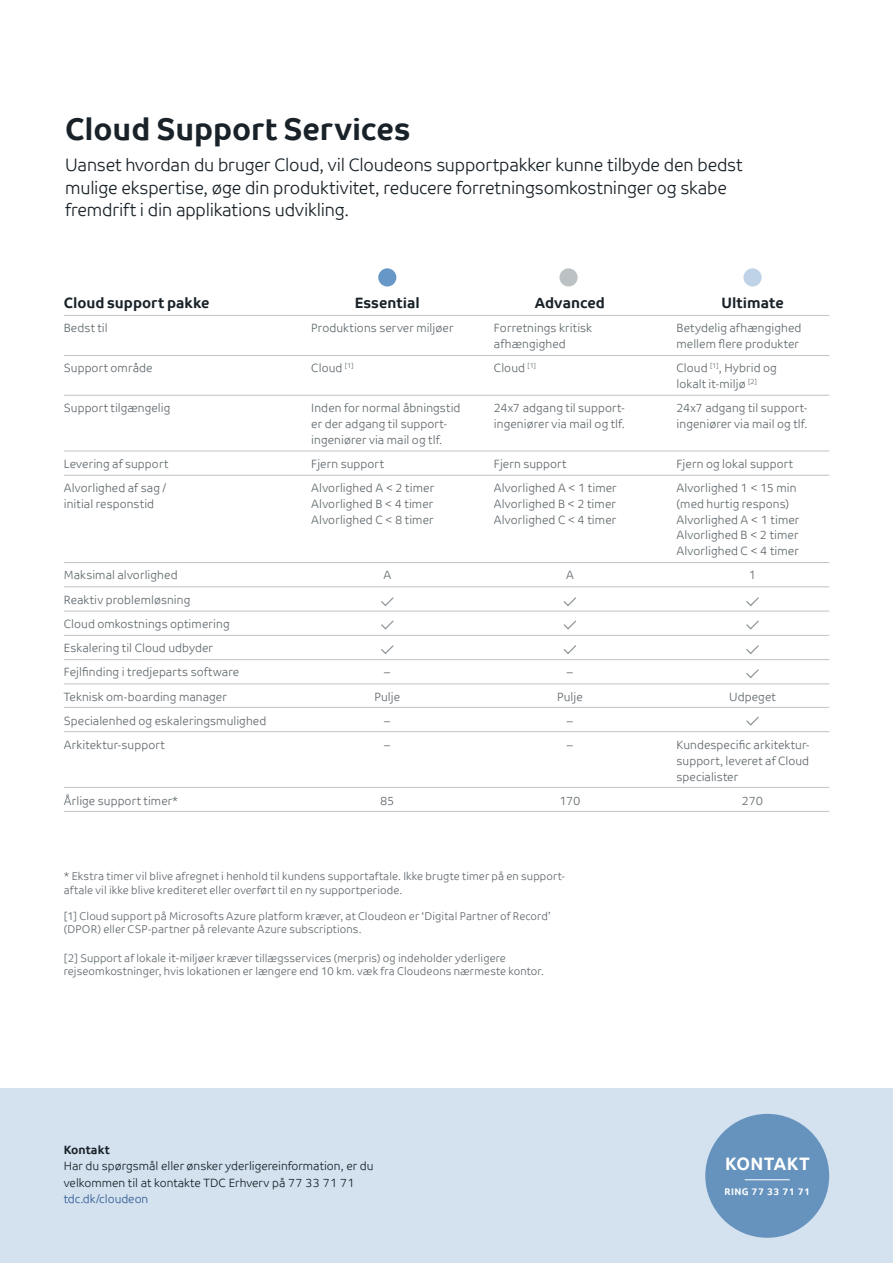
<style>
.page{position:relative;width:893px;height:1263px;background:#fff}
.page>*{position:absolute;margin:0;border:0;box-sizing:border-box;transform-origin:0 0}
.t1{font:700 31.5px "TDC";color:#192228}
.t2{font:18px/22.5px "TDC Light";letter-spacing:-.01em;color:#192228}
.t3{font:700 18px "TDC";letter-spacing:.025em;color:#fff}
.t4{font:700 15px "TDC";color:#192228}
.t5{font:12px/24.3px "TDC Light";letter-spacing:.01em;color:#60686d}
.t6{font:12px/16.5px "TDC Light";color:#192228}
.t7{font:12px "TDC Light";color:#325d95}
.t8{font:700 12px "TDC";color:#192228}
.t9{font:11.25px/13.5px "TDC Light";letter-spacing:.01em;color:#60686d}
.t10{font:700 9.75px "TDC";letter-spacing:.05em;color:#fff}
.s1{font-size:12px}
</style>
<div class="page">
<hr style="left:64px;top:315px;width:765px;height:1px;background:#c0c3c5">
<hr style="left:64px;top:355px;width:765px;height:1px;background:#c0c3c5">
<hr style="left:64px;top:395px;width:765px;height:1px;background:#c0c3c5">
<hr style="left:64px;top:451px;width:765px;height:1px;background:#c0c3c5">
<hr style="left:64px;top:475px;width:765px;height:1px;background:#c0c3c5">
<hr style="left:64px;top:562px;width:765px;height:1px;background:#c0c3c5">
<hr style="left:64px;top:586px;width:765px;height:1px;background:#c0c3c5">
<hr style="left:64px;top:611px;width:765px;height:1px;background:#c0c3c5">
<hr style="left:64px;top:635px;width:765px;height:1px;background:#c0c3c5">
<hr style="left:64px;top:707px;width:765px;height:1px;background:#c0c3c5">
<hr style="left:64px;top:659px;width:765px;height:1px;background:#c0c3c5">
<hr style="left:64px;top:731px;width:765px;height:1px;background:#c0c3c5">
<hr style="left:64px;top:684px;width:765px;height:1px;background:#c0c3c5">
<hr style="left:64px;top:787px;width:765px;height:1px;background:#c0c3c5">
<hr style="left:64px;top:811px;width:765px;height:1px;background:#c0c3c5">
<svg style="left:381px;top:597px;width:13px;height:9px"></svg>
<svg style="left:564px;top:597px;width:12px;height:9px"></svg>
<svg style="left:746px;top:597px;width:13px;height:9px"></svg>
<svg style="left:381px;top:620px;width:13px;height:9px"></svg>
<svg style="left:564px;top:620px;width:12px;height:9px"></svg>
<svg style="left:746px;top:620px;width:13px;height:9px"></svg>
<svg style="left:381px;top:645px;width:13px;height:9px"></svg>
<svg style="left:564px;top:645px;width:12px;height:9px"></svg>
<svg style="left:746px;top:645px;width:13px;height:9px"></svg>
<svg style="left:746px;top:669px;width:13px;height:9px"></svg>
<svg style="left:746px;top:717px;width:13px;height:8px"></svg>
<div style="left:559px;top:268px;width:19px;height:18px;background:#bcc1c3;border-radius:50%"></div>
<div style="left:378px;top:268px;width:18px;height:18px;background:#6797c7;border-radius:50%"></div>
<div style="left:743px;top:268px;width:19px;height:18px;background:#bed3e7;border-radius:50%"></div>
<div style="left:0;top:1089px;width:893px;height:174px;background:#d4e1ef"></div>
<div style="left:705px;top:1114px;width:124px;height:124px;background:#6693be;border-radius:50%"></div>
<hr style="left:745px;top:1179px;width:45px;height:1px;background:#fff">
<h1 class="t1" style="left:65px;top:109px;width:347px">Cloud Support Services</h1>
<h2 class="t2" style="left:65px;top:154px;width:679px">Uanset hvordan du bruger Cloud, vil Cloudeons supportpakker kunne tilbyde den bedst mulige ekspertise, øge din produktivitet, reducere forretningsomkostninger og skabe fremdrift i din applikations udvikling.</h2>
<p class="t4" style="left:64px;top:293px;width:147px">Cloud support pakke</p>
<p class="t5" style="left:64px;top:316px;width:45px">Bedst til</p>
<p class="t5" style="left:64px;top:356px;width:90px">Support område</p>
<p class="t5" style="left:64px;top:396px;width:108px">Support tilgængelig</p>
<p class="t5" style="left:64px;top:452px;width:106px">Levering af support<br>Alvorlighed af sag /</p>
<p class="t5" style="left:64px;top:492px;width:92px">initial responstid</p>
<p class="t5" style="left:64px;top:563px;width:204px">Maksimal alvorlighed<br>Reaktiv problemløsning<br>Cloud omkostnings optimering<br>Eskalering til Cloud udbyder<br>Fejlfinding i tredjeparts software<br>Teknisk om-boarding manager<br>Specialenhed og eskaleringsmulighed<br>Arkitektur-support</p>
<p class="t5" style="left:64px;top:789px;width:116px">Årlige support timer*</p>
<p class="t4" style="left:355px;top:293px;width:67px">Essential</p>
<p class="t5" style="left:311px;top:316px;width:144px">Produktions server miljøer</p>
<p class="t5" style="left:311px;top:356px;width:44px">Cloud <sup>[1]</sup></p>
<p class="t5" style="left:311px;top:400px;width:151px;line-height:15.8px">Inden for normal åbningstid er der adgang til support&shy;ingeniører via mail og tlf.</p>
<p class="t5" style="left:311px;top:451px;width:124px">Fjern support<br>Alvorlighed A &lt; 2 timer</p>
<p class="t5" style="left:311px;top:496px;width:124px;line-height:15.8px">Alvorlighed B &lt; 4 timer<br>Alvorlighed C &lt; 8 timer</p>
<p class="t5" style="left:383px;top:563px;width:9px">A</p>
<p class="t4" style="left:535px;top:293px;width:72px">Advanced</p>
<p class="t5" style="left:494px;top:320px;width:100px;line-height:15.8px">Forretnings kritisk afhængighed</p>
<p class="t5" style="left:494px;top:356px;width:44px">Cloud <sup>[1]</sup></p>
<p class="t5" style="left:494px;top:400px;width:133px;line-height:15.8px">24x7 adgang til support&shy;ingeniører via mail og tlf.</p>
<p class="t5" style="left:494px;top:451px;width:124px">Fjern support<br>Alvorlighed A &lt; 1 timer</p>
<p class="t5" style="left:494px;top:496px;width:124px;line-height:15.8px">Alvorlighed B &lt; 2 timer<br>Alvorlighed C &lt; 4 timer</p>
<p class="t5" style="left:566px;top:563px;width:9px">A</p>
<p class="t5" style="left:374px;top:660px;width:27px;text-align:center">–<br>Pulje –<br>–</p>
<p class="t5" style="left:380px;top:789px;width:16px">85</p>
<p class="t5" style="left:557px;top:660px;width:27px;text-align:center">–<br>Pulje –<br>–</p>
<p class="t5" style="left:559px;top:789px;width:22px">170</p>
<p class="t9" style="left:64px;top:869px;width:503px">* Ekstra timer vil blive afregnet i henhold til kundens supportaftale. Ikke brugte timer på en support&shy;aftale vil ikke blive krediteret eller overført til en ny supportperiode.</p>
<p class="t9" style="left:64px;top:909px;width:489px">[1] Cloud support på Microsofts Azure platform kræver, at Cloudeon er ‘Digital Partner of Record’ (DPOR) eller CSP-partner på relevante Azure subscriptions.</p>
<p class="t9" style="left:64px;top:951px;width:482px">[2] Support af lokale <span class="s1">it-</span>miljøer kræver tillægsservices (merpris) og indeholder yderligere rejseomkostninger, hvis lokationen er længere end 10 km. væk fra Cloudeons nærmeste kontor.</p>
<p class="t4" style="left:721px;top:293px;width:64px">Ultimate</p>
<p class="t5" style="left:676px;top:320px;width:126px;line-height:15.8px">Betydelig afhængighed mellem flere produkter</p>
<p class="t5" style="left:676px;top:360px;width:102px;line-height:15.8px">Cloud <sup>[1]</sup>, Hybrid og lokalt it-miljø <sup>[2]</sup></p>
<p class="t5" style="left:676px;top:400px;width:133px;line-height:15.8px">24x7 adgang til support&shy;ingeniører via mail og tlf.</p>
<p class="t5" style="left:676px;top:451px;width:122px">Fjern og lokal support<br>Alvorlighed 1 &lt; 15 min</p>
<p class="t5" style="left:676px;top:496px;width:124px;line-height:15.8px">(med hurtig respons)<br>Alvorlighed A &lt; 1 timer<br>Alvorlighed B &lt; 2 timer<br>Alvorlighed C &lt; 4 timer</p>
<p class="t5" style="left:749px;top:563px;width:9px">1</p>
<p class="t5" style="left:729px;top:684px;width:48px">Udpeget</p>
<p class="t5" style="left:676px;top:737px;width:135px;line-height:15.8px;text-align:justify">Kundespecific arkitektur&shy;support, leveret af Cloud specialister</p>
<p class="t5" style="left:742px;top:788px;width:23px">270</p>
<p class="t8" style="left:64px;top:1142px;width:47px">Kontakt</p>
<p class="t6" style="left:64px;top:1158px;width:311px">Har du spørgsmål eller ønsker yderligereinformation, er du velkommen til at kontakte TDC Erhverv på 77 33 71 71</p>
<p class="t7" style="left:64px;top:1192px;width:86px">tdc.dk/cloudeon</p>
<h2 class="t3" style="left:725px;top:1153px;width:86px">KONTAKT</h2>
<p class="t10" style="left:724px;top:1185px;width:87px">RING 77 33 71 71</p>
</div>
